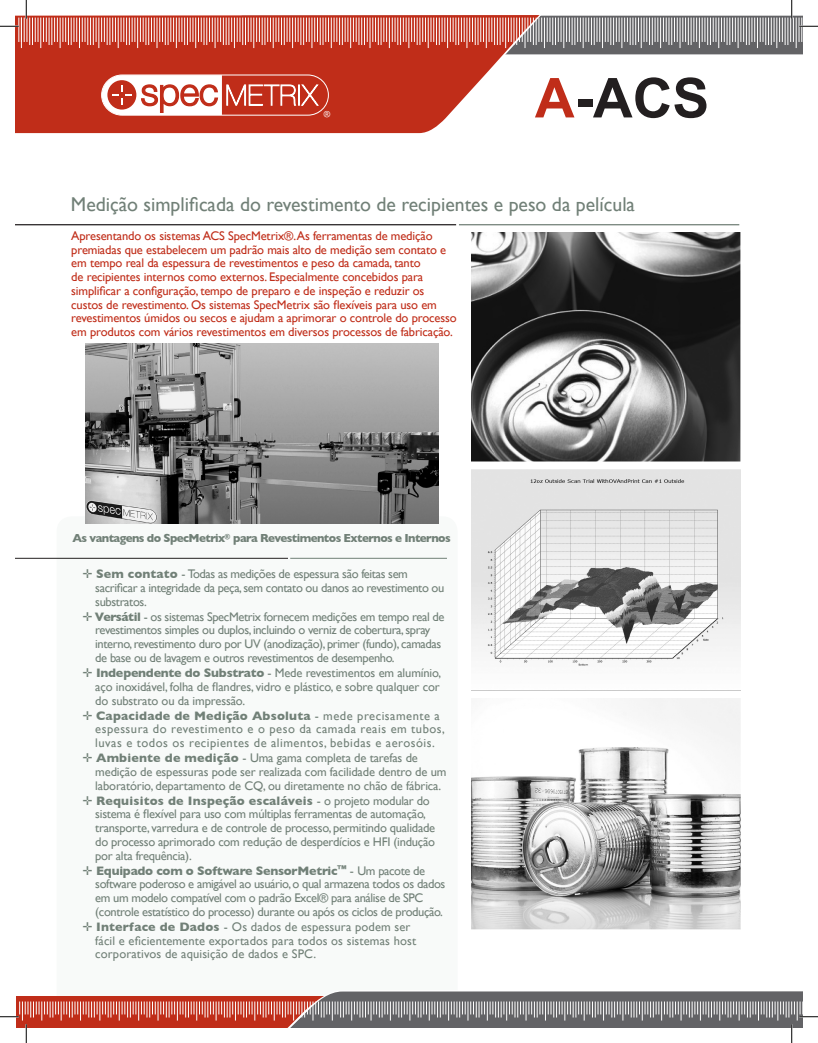
<style>
.page{position:relative;width:818px;height:1043px;background:#fff}
.page>*{position:absolute;margin:0;border:0;box-sizing:border-box;transform-origin:0 0}
.t1{font:700 55px "Arial";color:#231f20}
.t2{font:20px "Gill Sans";color:#718077}
.t3{font:12.5px/13.8px "Gill Sans";letter-spacing:-.02em;color:#718077}
.t4{font:12.5px/13.8px "Gill Sans";letter-spacing:-.01em;color:#c02d19}
.t5{font:12.5px/13.8px "Gill Sans";letter-spacing:.04em;color:#718077}
.t6{font:12.5px/13.8px "Gill Sans";letter-spacing:.01em;color:#718077}
.t7{font:700 11.88px "Gill Sans";letter-spacing:-.05em;color:#718077}
.t8{font:8.88px "Gill Sans";color:#fff}
.s1{color:#c02d19}
.s2{font-weight:700}
</style>
<div class="page">
<div style="left:57px;top:516px;width:400px;height:511px;background:#f8faf9;border-radius:15px"></div>
<svg style="left:15px;top:54px;width:524px;height:79px;fill:#c02d19"></svg>
<svg style="left:101px;top:74px;width:228px;height:42px"></svg>
<img style="left:471px;top:232px;width:269px;height:230px">
<img style="left:471px;top:469px;width:269px;height:197px">
<img style="left:471px;top:698px;width:269px;height:231px">
<hr style="left:15px;top:224px;width:441px;height:1px;background:#231f20">
<hr style="left:459px;top:224px;width:280px;height:1px;background:#718077">
<hr style="left:15px;top:558px;width:273px;height:1px;background:#231f20">
<hr style="left:290px;top:558px;width:157px;height:1px;background:#718077">
<img style="left:85px;top:343px;width:353px;height:180px">
<svg style="left:0;top:0;width:818px;height:54px"></svg>
<svg style="left:0;top:991px;width:818px;height:51px"></svg>
<p class="t8" style="left:324px;top:109px;width:8px">®</p>
<p class="t1" style="left:535px;top:67px;width:176px"><span class="s1">A</span>-ACS</p>
<p class="t2" style="left:71px;top:193px;width:565px">Medição simplificada do revestimento de recipientes e peso da película</p>
<p class="t4" style="left:71px;top:228px;width:376px">Apresentando os sistemas ACS SpecMetrix®.As ferramentas de medição premiadas que estabelecem um padrão mais alto de medição sem contato e</p>
<p class="t4" style="left:71px;top:256px;width:387px">em tempo real da espessura de revestimentos e peso da camada, tanto<br>de recipientes internos como externos. Especialmente concebidos para simplificar a configuração, tempo de preparo e de inspeção e reduzir os custos de revestimento. Os sistemas SpecMetrix são flexíveis para uso em revestimentos úmidos ou secos e ajudam a aprimorar o controle do processo em produtos com vários revestimentos em diversos processos de fabricação.</p>
<p class="t7" style="left:72px;top:531px;width:380px">As vantagens do SpecMetrix<sup>®</sup> para Revestimentos Externos e Internos</p>
<p class="t3" style="left:95px;top:567px;width:350px"><span class="s2">Sem contato</span> - Todas as medições de espessura são feitas sem sacrificar a integridade da peça, sem contato ou danos ao revestimento ou substratos.</p>
<p class="t3" style="left:95px;top:609px;width:351px"><span class="s2">Versátil</span> - os sistemas SpecMetrix fornecem medições em tempo real de revestimentos simples ou duplos, incluindo o verniz de cobertura, spray interno, revestimento duro por UV (anodização), primer (fundo), camadas de base ou de lavagem e outros revestimentos de desempenho.</p>
<p class="t3" style="left:95px;top:666px;width:347px"><span class="s2">Independente do Substrato</span> - Mede revestimentos em alumínio, aço inoxidável, folha de flandres, vidro e plástico, e sobre qualquer cor do substrato ou da impressão.</p>
<p class="t5" style="left:95px;top:708px;width:351px"><span class="s2">Capacidade de Medição Absoluta</span> - mede precisamente a espessura do revestimento e o peso da camada reais em tubos, luvas e todos os recipientes de alimentos, bebidas e aerosóis.</p>
<p class="t3" style="left:95px;top:751px;width:353px"><span class="s2">Ambiente de medição</span> - Uma gama completa de tarefas de medição de espessuras pode ser realizada com facilidade dentro de um laboratório, departamento de CQ, ou diretamente no chão de fábrica.</p>
<p class="t3" style="left:95px;top:793px;width:341px"><span class="s2">Requisitos de Inspeção escaláveis</span> - o projeto modular do sistema é flexível para uso com múltiplas ferramentas de automação, transporte, varredura e de controle de processo, permitindo qualidade do processo aprimorado com redução de desperdícios e HFI (indução por alta frequência).</p>
<p class="t3" style="left:95px;top:863px;width:351px"><span class="s2">Equipado com o Software SensorMetric</span><sup>™</sup> - Um pacote de software poderoso e amigável ao usuário, o qual armazena todos os dados em um modelo compatível com o padrão Excel® para análise de SPC (controle estatístico do processo) durante ou após os ciclos de produção.</p>
<p class="t6" style="left:95px;top:919px;width:322px"><span class="s2">Interface de Dados</span> - Os dados de espessura podem ser fácil e eficientemente exportados para todos os sistemas host corporativos de aquisição de dados e SPC.</p>
</div>
